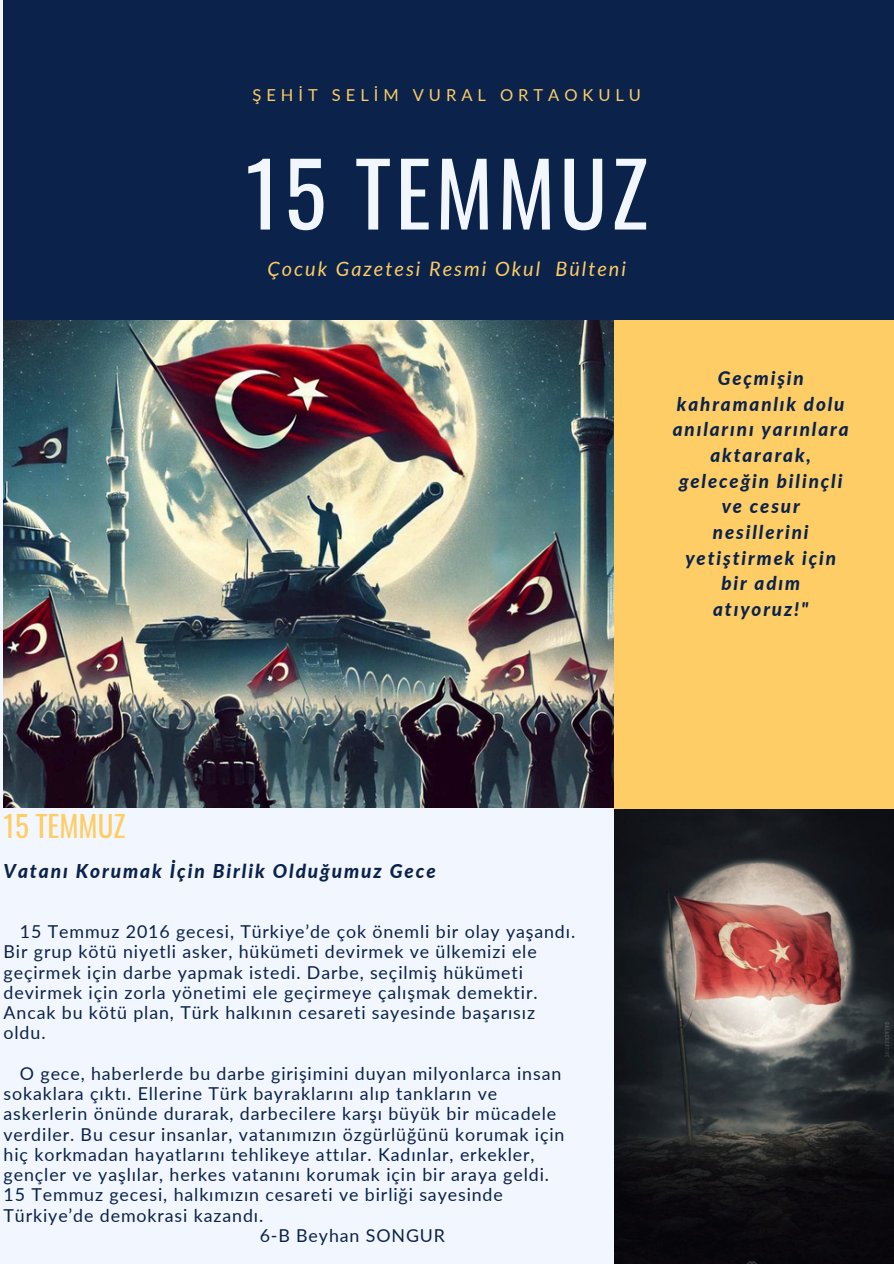
<style>
.page{position:relative;width:894px;height:1264px;background:#fff}
.page>*{position:absolute;margin:0;border:0;box-sizing:border-box;transform-origin:0 0}
.t1{font:87.3px "Oswald";letter-spacing:.05em;color:#f2f7ff}
.t2{font:29.1px "Oswald";color:#fecd65}
.t3{font:italic 19.8px "Lato";letter-spacing:.1em;color:#fecd65}
.t4{font:italic 800 19.05px "Lato";letter-spacing:.1em;color:#0b224b}
.t5{font:italic 800 18.75px/25.7px "Lato";letter-spacing:.1em;color:#0b224b;text-align:center}
.t6{font:17.85px/20.2px "Lato";letter-spacing:.05em;color:#0b224b}
.t7{font:16.5px "Lato";letter-spacing:.3em;color:#fecd65}
</style>
<div class="page">
<div style="left:0;top:0;width:893px;height:1263px;background:#f2f7ff"></div>
<img style="left:614px;top:809px;width:279px;height:454px">
<img style="left:4px;top:319px;width:610px;height:488px">
<div style="left:614px;top:319px;width:279px;height:489px;background:#fecd65"></div>
<div style="left:4px;top:0;width:889px;height:319px;background:#0b224b"></div>
<p class="t7" style="left:252px;top:84px;width:390px">ŞEHİT SELİM VURAL ORTAOKULU</p>
<h1 class="t1" style="left:245px;top:116px;width:403px">15 TEMMUZ</h1>
<p class="t3" style="left:267px;top:254px;width:360px">Çocuk Gazetesi Resmi Okul Bülteni</p>
<p class="t5" style="left:672px;top:364px;width:177px">Geçmişin kahramanlık dolu anılarını yarınlara aktararak, geleceğin bilinçli ve cesur nesillerini yetiştirmek için bir adım atıyoruz!"</p>
<h2 class="t2" style="left:4px;top:800px;width:124px">15 TEMMUZ</h2>
<p class="t4" style="left:4px;top:857px;width:433px">Vatanı Korumak İçin Birlik Olduğumuz Gece</p>
<p class="t6" style="left:4px;top:920px;width:573px;text-indent:16px">15 Temmuz 2016 gecesi, Türkiye’de çok önemli bir olay yaşandı.<br>Bir grup kötü niyetli asker, hükümeti devirmek ve ülkemizi ele geçirmek için darbe yapmak istedi. Darbe, seçilmiş hükümeti devirmek için zorla yönetimi ele geçirmeye çalışmak demektir.<br>Ancak bu kötü plan, Türk halkının cesareti sayesinde başarısız oldu.</p>
<p class="t6" style="left:20px;top:1062px;width:543px">O gece, haberlerde bu darbe girişimini duyan milyonlarca insan</p>
<p class="t6" style="left:4px;top:1082px;width:495px">sokaklara çıktı. Ellerine Türk bayraklarını alıp tankların ve</p>
<p class="t6" style="left:4px;top:1103px;width:554px">askerlerin önünde durarak, darbecilere karşı büyük bir mücadele</p>
<p class="t6" style="left:4px;top:1123px;width:562px">verdiler. Bu cesur insanlar, vatanımızın özgürlüğünü korumak için</p>
<p class="t6" style="left:4px;top:1143px;width:532px">hiç korkmadan hayatlarını tehlikeye attılar. Kadınlar, erkekler,</p>
<p class="t6" style="left:4px;top:1163px;width:547px">gençler ve yaşlılar, herkes vatanını korumak için bir araya geldi.</p>
<p class="t6" style="left:4px;top:1184px;width:500px">15 Temmuz gecesi, halkımızın cesareti ve birliği sayesinde</p>
<p class="t6" style="left:4px;top:1204px;width:261px">Türkiye’de demokrasi kazandı.</p>
<p class="t6" style="left:259px;top:1224px;width:187px">6-B Beyhan SONGUR</p>
</div>
